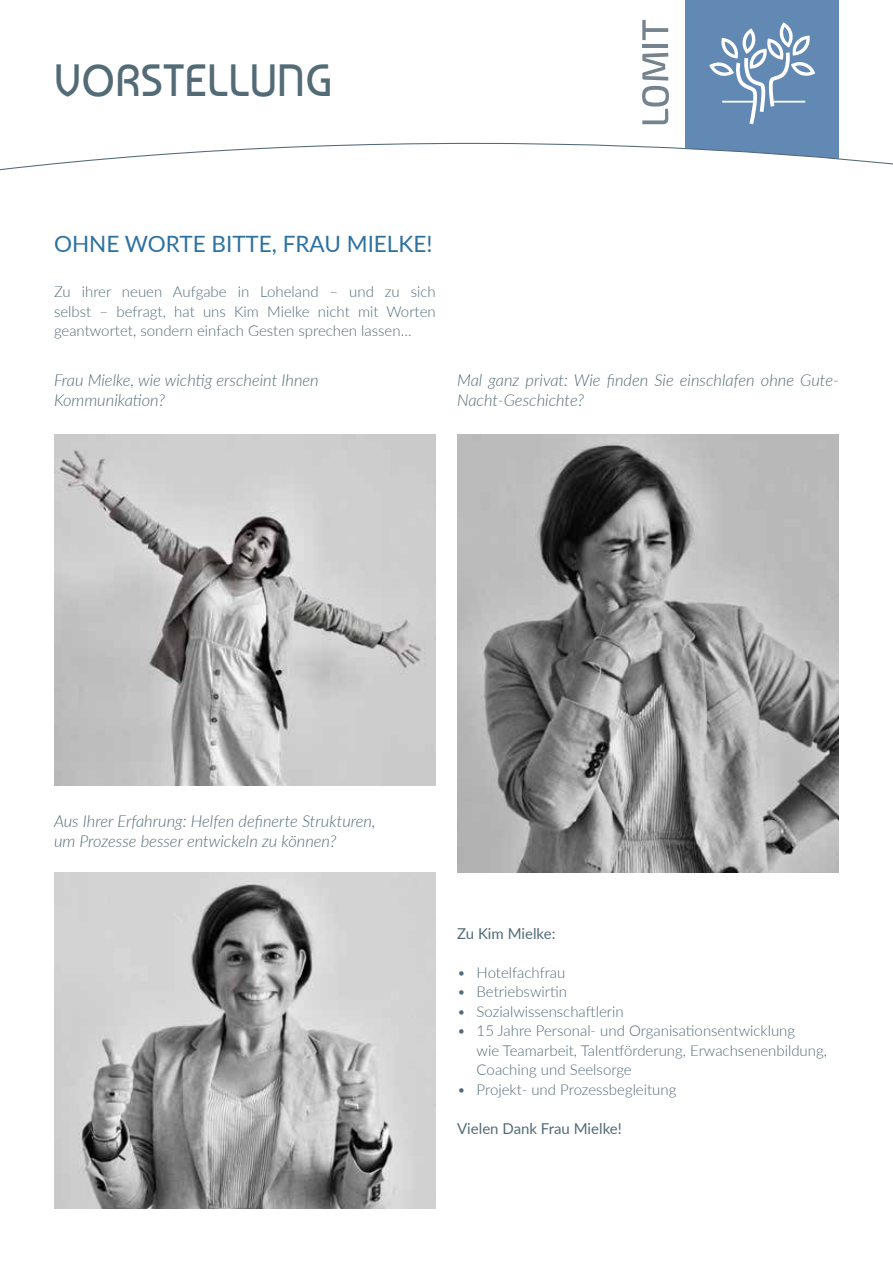
<style>
.page{position:relative;width:893px;height:1263px;background:#fff}
.page>*{position:absolute;margin:0;border:0;box-sizing:border-box;transform-origin:0 0}
.t1{font:45px "Baumans";letter-spacing:-.01em;color:#536b76}
.t2{font:22.5px "Lato";color:#2c71a1}
.t3{font:italic 300 16.5px/19.5px "Lato";color:#536b76}
.t4{font:300 15px/19.5px "Lato";color:#536b76;text-align:justify}
.t5{font:15px "Lato";color:#536b76}
</style>
<div class="page">
<div style="left:685px;top:0;width:154px;height:169px;background:#6189b3"></div>
<svg style="left:642px;top:53px;width:27px;height:71px"></svg>
<hr style="left:642px;top:44px;width:26px;height:3px;background:#74838d">
<svg style="left:642px;top:20px;width:26px;height:20px"></svg>
<svg style="left:0;top:142px;width:893px;height:29px"></svg>
<svg style="left:709px;top:22px;width:106px;height:102px"></svg>
<hr style="left:722px;top:101px;width:33px;height:2px;background:#fff">
<hr style="left:773px;top:101px;width:32px;height:2px;background:#fff">
<img style="left:54px;top:434px;width:382px;height:351px">
<img style="left:457px;top:434px;width:382px;height:438px">
<img style="left:54px;top:872px;width:382px;height:337px">
<h1 class="t1" style="left:54px;top:54px;width:280px">VORSTELLUNG</h1>
<h2 class="t2" style="left:54px;top:228px;width:380px">OHNE WORTE BITTE, FRAU MIELKE!</h2>
<p class="t4" style="left:54px;top:281px;width:383px">Zu ihrer neuen Aufgabe in Loheland – und zu sich selbst – befragt, hat uns Kim Mielke nicht mit Worten geantwortet, sondern einfach Gesten sprechen lassen…</p>
<p class="t3" style="left:54px;top:370px;width:266px">Frau Mielke, wie wichtig erscheint Ihnen<br>Kommunikation?</p>
<p class="t3" style="left:457px;top:370px;width:383px">Mal ganz privat: Wie finden Sie einschlafen ohne Gute-<br>Nacht-Geschichte?</p>
<p class="t3" style="left:54px;top:811px;width:323px">Aus Ihrer Erfahrung: Helfen definerte Strukturen, um Prozesse besser entwickeln zu können?</p>
<p class="t5" style="left:457px;top:922px;width:100px">Zu Kim Mielke:</p>
<p class="t4" style="left:457px;top:962px;width:110px">• Hotelfachfrau</p>
<p class="t4" style="left:457px;top:981px;width:111px">• Betriebswirtin</p>
<p class="t4" style="left:457px;top:1001px;width:168px">• Sozialwissenschaftlerin</p>
<p class="t4" style="left:477px;top:1020px;width:352px;text-align:left;text-indent:-20px">• 15 Jahre Personal- und Organisationsentwicklung<br>wie Teamarbeit, Talentförderung, Erwachsenenbildung,<br>Coaching und Seelsorge</p>
<p class="t4" style="left:457px;top:1079px;width:221px">• Projekt- und Prozessbegleitung</p>
<p class="t5" style="left:457px;top:1117px;width:166px">Vielen Dank Frau Mielke!</p>
</div>
